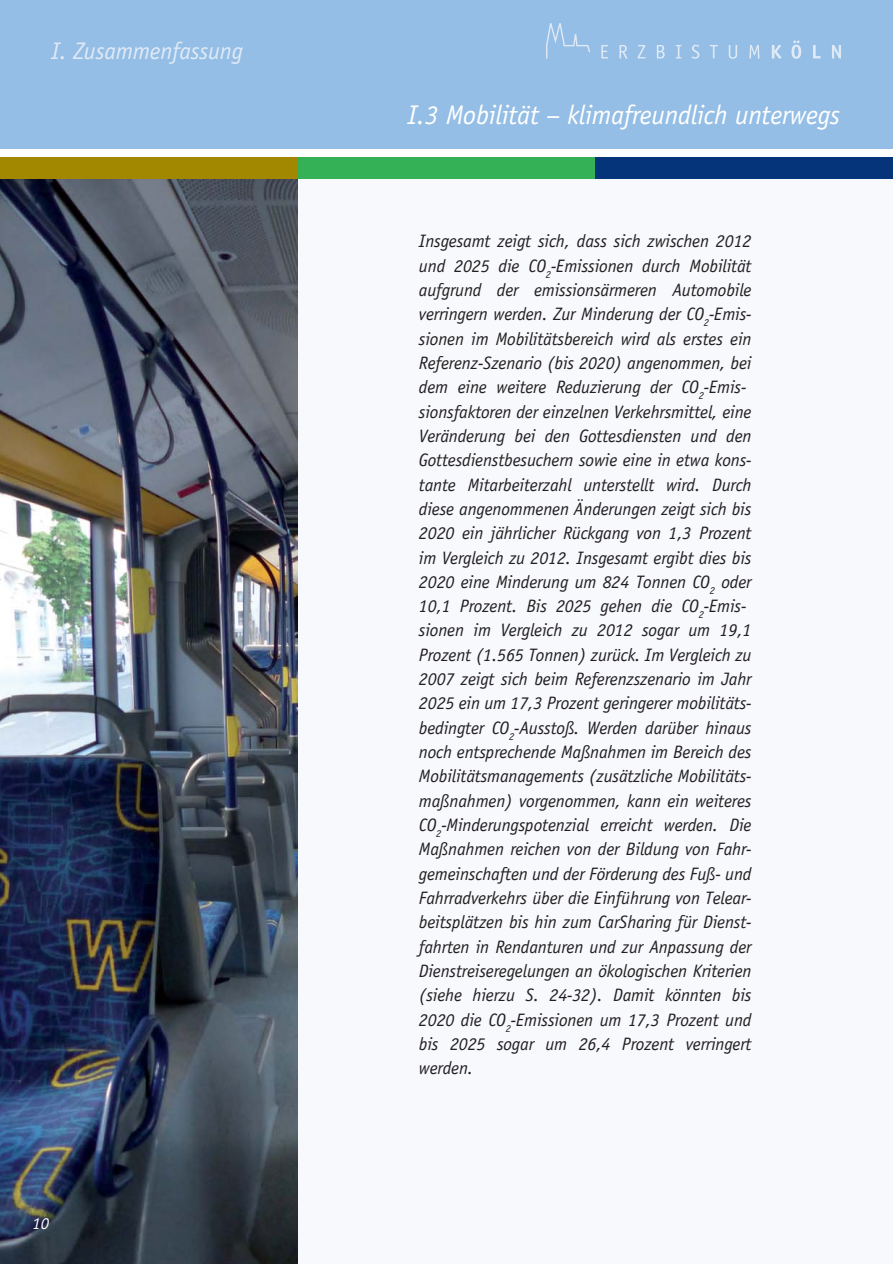
<style>
.page{position:relative;width:893px;height:1264px;background:#fff}
.page>*{position:absolute;margin:0;border:0;box-sizing:border-box;transform-origin:0 0}
.t1{font:italic 27px "Officina Sans LT";letter-spacing:-.01em;color:#fff}
.t2{font:italic 24px "Officina Sans LT";letter-spacing:-.01em;color:#e0eaf7}
.t3{font:italic 18px/24.3px "Officina Sans LT";letter-spacing:-.01em;color:#231f20}
.t4{font:italic 16.5px "Officina Sans LT";color:#fff}
</style>
<div class="page">
<div style="left:0;top:167px;width:893px;height:1096px;background:#f7f9fd"></div>
<div style="left:0;top:0;width:893px;height:149px;background:#94bee5"></div>
<div style="left:298px;top:158px;width:297px;height:21px;background:#34b156"></div>
<div style="left:595px;top:158px;width:298px;height:21px;background:#05347a"></div>
<svg style="left:601px;top:45px;width:7px;height:13px"></svg>
<svg style="left:619px;top:45px;width:8px;height:14px"></svg>
<svg style="left:638px;top:45px;width:7px;height:13px"></svg>
<svg style="left:657px;top:45px;width:8px;height:13px"></svg>
<svg style="left:676px;top:45px;width:5px;height:13px"></svg>
<svg style="left:691px;top:45px;width:8px;height:14px"></svg>
<svg style="left:710px;top:45px;width:8px;height:13px"></svg>
<svg style="left:729px;top:45px;width:8px;height:14px"></svg>
<svg style="left:749px;top:45px;width:10px;height:13px"></svg>
<svg style="left:772px;top:45px;width:9px;height:14px"></svg>
<svg style="left:791px;top:40px;width:10px;height:19px"></svg>
<svg style="left:813px;top:45px;width:8px;height:13px"></svg>
<svg style="left:832px;top:45px;width:9px;height:13px"></svg>
<svg style="left:546px;top:23px;width:44px;height:36px"></svg>
<img style="left:0;top:179px;width:297px;height:1084px">
<div style="left:0;top:158px;width:298px;height:21px;background:#a28700"></div>
<p class="t2" style="left:51px;top:42px;width:193px">I. Zusammenfassung</p>
<p class="t4" style="left:32px;top:1216px;width:18px">10</p>
<p class="t1" style="left:407px;top:104px;width:434px">I.3 Mobilität – klimafreundlich unterwegs</p>
<p class="t3" style="left:419px;top:230px;width:334px">Insgesamt zeigt sich, dass sich zwischen 2012 und 2025 die CO<sub>2</sub>-Emissionen durch Mobilität aufgrund der emissionsärmeren Automobile verringern werden. Zur Minderung der CO<sub>2</sub>-Emis&shy;sionen im Mobilitätsbereich wird als erstes ein Referenz-Szenario (bis 2020) angenommen, bei dem eine weitere Reduzierung der CO<sub>2</sub>-Emis&shy;sionsfaktoren der einzelnen Verkehrsmittel, eine Veränderung bei den Gottesdiensten und den Gottesdienstbesuchern sowie eine in etwa kons&shy;tante Mitarbeiterzahl unterstellt wird. Durch diese angenommenen Änderungen zeigt sich bis 2020 ein jährlicher Rückgang von 1,3 Prozent im Vergleich zu 2012. Insgesamt ergibt dies bis 2020 eine Minderung um 824 Tonnen CO<sub>2</sub> oder 10,1 Prozent. Bis 2025 gehen die CO<sub>2</sub>-Emis&shy;sionen im Vergleich zu 2012 sogar um 19,1<br>Prozent (1.565 Tonnen) zurück. Im Vergleich zu 2007 zeigt sich beim Referenzszenario im Jahr 2025 ein um 17,3 Prozent geringerer mobilitäts&shy;bedingter CO<sub>2</sub>-Ausstoß. Werden darüber hinaus noch entsprechende Maßnahmen im Bereich des Mobilitätsmanagements (zusätzliche Mobilitäts&shy;maßnahmen) vorgenommen, kann ein weiteres CO<sub>2</sub>-Minderungspotenzial erreicht werden. Die Maßnahmen reichen von der Bildung von Fahr&shy;gemeinschaften und der Förderung des Fuß- und Fahrradverkehrs über die Einführung von Telear&shy;beitsplätzen bis hin zum CarSharing für Dienst&shy;fahrten in Rendanturen und zur Anpassung der Dienstreiseregelungen an ökologischen Kriterien (siehe hierzu S. 24-32). Damit könnten bis 2020 die CO<sub>2</sub>-Emissionen um 17,3 Prozent und bis 2025 sogar um 26,4 Prozent verringert werden.</p>
</div>
